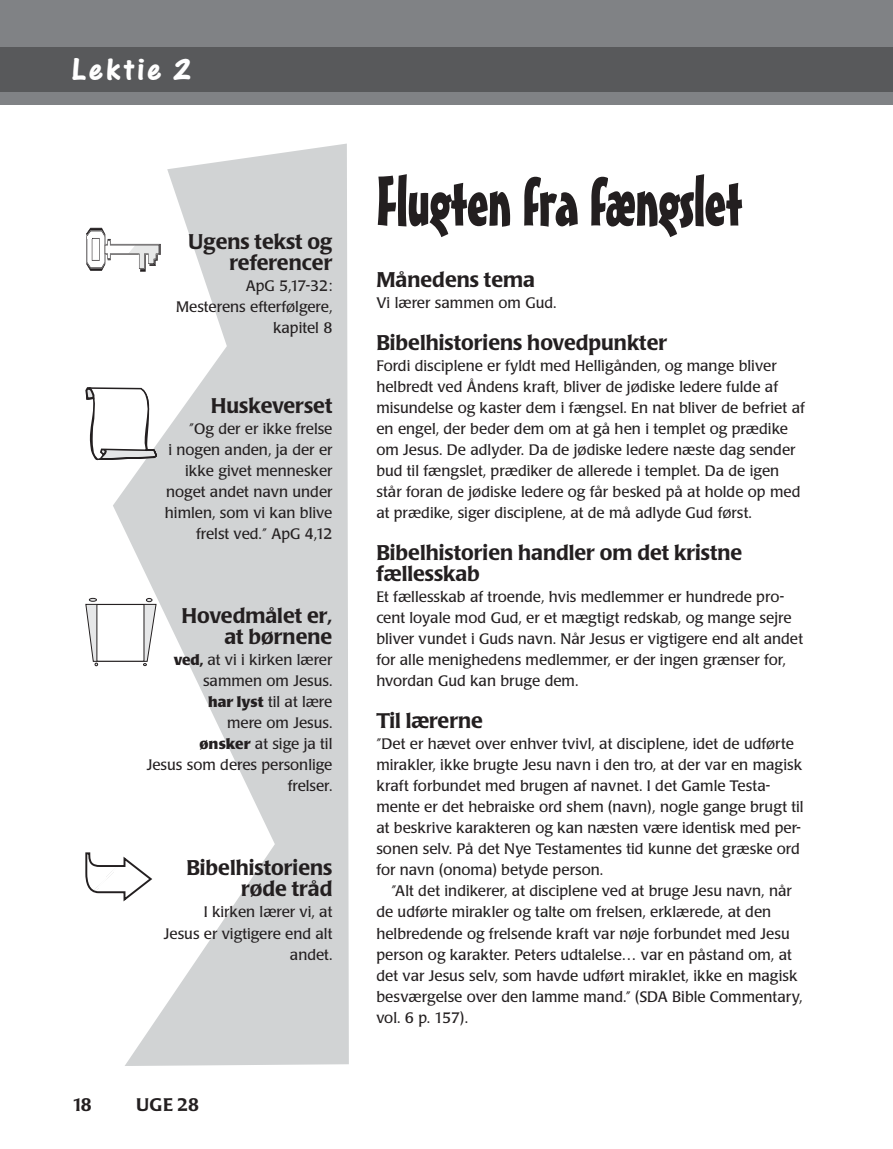
<style>
.page{position:relative;width:893px;height:1149px;background:#fff}
.page>*{position:absolute;margin:0;border:0;box-sizing:border-box;transform-origin:0 0}
.t1{font:69px "Mister Earl BT";letter-spacing:-.02em;color:#231f20}
.t2{font:33px "One Stroke Script Bold Plain";letter-spacing:.1em;color:#fff}
.t3{font:500 21px/21px "Poppl Laudatio";color:#231f20;text-align:right}
.t4{font:500 18px "Poppl Laudatio";letter-spacing:.01em;color:#231f20}
.t5{font:15px/21px "Poppl Laudatio";color:#231f20}
.s1{font-weight:700}
</style>
<div class="page">
<div style="left:0;top:0;width:893px;height:104px;background:#808285"></div>
<div style="left:0;top:47px;width:893px;height:44px;background:#58595b"></div>
<svg style="left:113px;top:143px;width:236px;height:922px;fill:#d1d3d4"></svg>
<svg style="left:85px;top:386px;width:73px;height:74px"></svg>
<svg style="left:86px;top:228px;width:75px;height:43px"></svg>
<svg style="left:85px;top:531px;width:72px;height:372px"></svg>
<h2 class="t2" style="left:72px;top:60px;width:120px">Lektie 2</h2>
<h3 class="t3" style="left:188px;top:233px;width:146px">Ugens tekst og referencer</h3>
<p class="t5" style="left:176px;top:277px;width:158px;text-align:right">ApG 5,17-32:<br>Mesterens efterfølgere, kapitel 8</p>
<h3 class="t3" style="left:211px;top:397px;width:123px">Huskeverset</h3>
<p class="t5" style="left:165px;top:420px;width:169px;text-align:right">”Og der er ikke frelse<br>i nogen anden, ja der er ikke givet mennesker noget andet navn under himlen, som vi kan blive frelst ved.” ApG 4,12</p>
<h3 class="t3" style="left:181px;top:607px;width:152px">Hovedmålet er, at børnene</h3>
<p class="t5" style="left:147px;top:651px;width:187px;text-align:right"><span class="s1">ved,</span> at vi i kirken lærer sammen om Jesus.<br><span class="s1">har lyst</span> til at lære<br>mere om Jesus.<br><span class="s1">ønsker</span> at sige ja til<br>Jesus som deres personlige frelser.</p>
<h3 class="t3" style="left:186px;top:859px;width:148px">Bibelhistoriens røde tråd</h3>
<p class="t5" style="left:164px;top:903px;width:170px;text-align:right">I kirken lærer vi, at<br>Jesus er vigtigere end alt andet.</p>
<p class="t4" style="left:72px;top:1097px;width:21px">18</p>
<p class="t4" style="left:136px;top:1097px;width:64px">UGE 28</p>
<h1 class="t1" style="left:376px;top:175px;width:368px">Flugten fra fængslet</h1>
<h3 class="t3" style="left:376px;top:271px;width:160px">Månedens tema</h3>
<p class="t5" style="left:376px;top:294px;width:182px">Vi lærer sammen om Gud.</p>
<h3 class="t3" style="left:376px;top:334px;width:292px">Bibelhistoriens hovedpunkter</h3>
<p class="t5" style="left:376px;top:357px;width:430px">Fordi disciplene er fyldt med Helligånden, og mange bliver helbredt ved Åndens kraft, bliver de jødiske ledere fulde af misundelse og kaster dem i fængsel. En nat bliver de befriet af en engel, der beder dem om at gå hen i templet og prædike om Jesus. De adlyder. Da de jødiske ledere næste dag sender bud til fængslet, prædiker de allerede i templet. Da de igen står foran de jødiske ledere og får besked på at holde op med at prædike, siger disciplene, at de må adlyde Gud først.</p>
<h3 class="t3" style="left:376px;top:544px;width:368px;text-align:left">Bibelhistorien handler om det kristne fællesskab</h3>
<p class="t5" style="left:376px;top:588px;width:428px">Et fællesskab af troende, hvis medlemmer er hundrede pro&shy;cent loyale mod Gud, er et mægtigt redskab, og mange sejre bliver vundet i Guds navn. Når Jesus er vigtigere end alt andet for alle menighedens medlemmer, er der ingen grænser for, hvordan Gud kan bruge dem.</p>
<h3 class="t3" style="left:376px;top:712px;width:108px">Til lærerne</h3>
<p class="t5" style="left:376px;top:735px;width:429px">”Det er hævet over enhver tvivl, at disciplene, idet de udførte mirakler, ikke brugte Jesu navn i den tro, at der var en magisk kraft forbundet med brugen af navnet. I det Gamle Testa&shy;mente er det hebraiske ord shem (navn), nogle gange brugt til at beskrive karakteren og kan næsten være identisk med per&shy;sonen selv. På det Nye Testamentes tid kunne det græske ord for navn (onoma) betyde person.</p>
<p class="t5" style="left:376px;top:882px;width:428px;text-indent:15px">”Alt det indikerer, at disciplene ved at bruge Jesu navn, når de udførte mirakler og talte om frelsen, erklærede, at den helbredende og frelsende kraft var nøje forbundet med Jesu person og karakter. Peters udtalelse… var en påstand om, at det var Jesus selv, som havde udført miraklet, ikke en magisk besværgelse over den lamme mand.” (SDA Bible Commentary, vol. 6 p. 157).</p>
</div>
